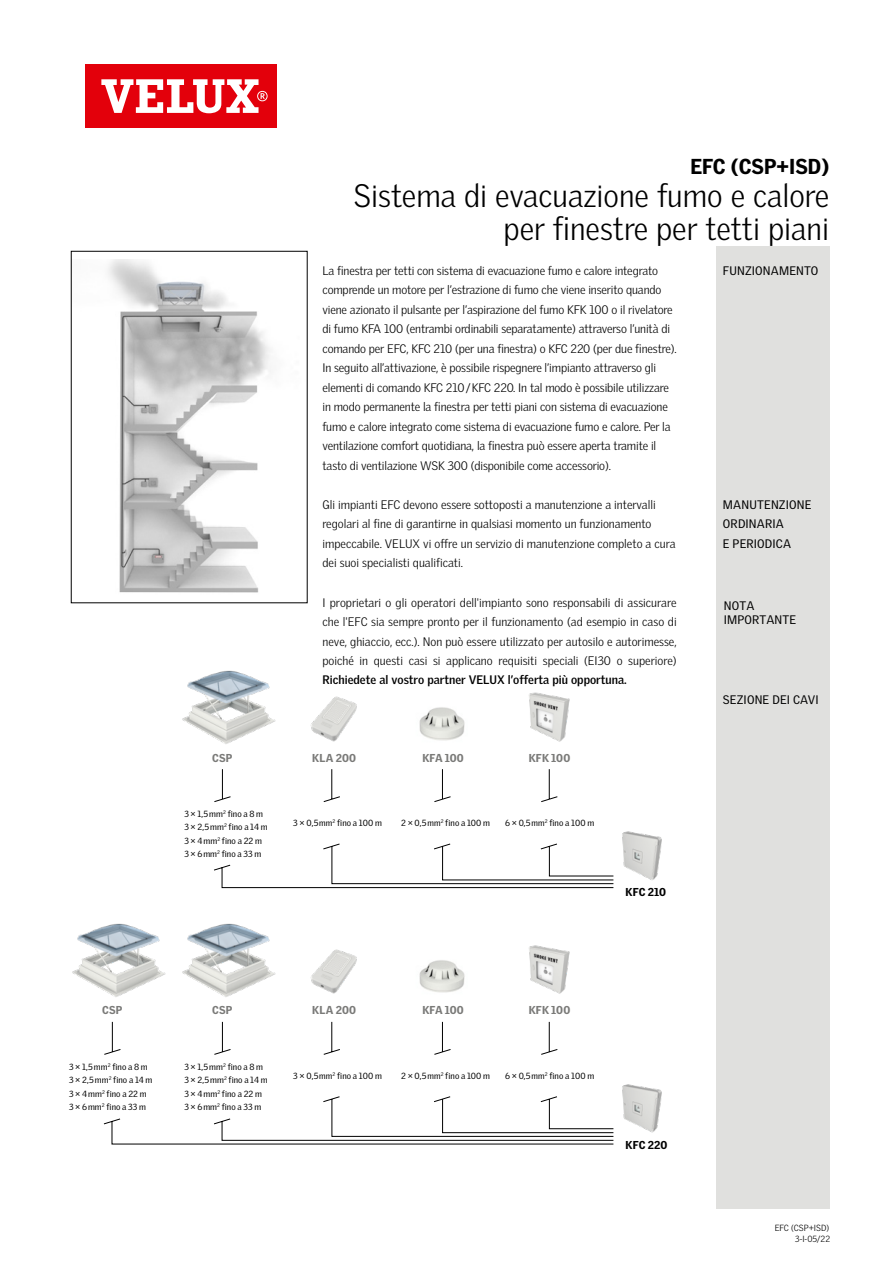
<style>
.page{position:relative;width:893px;height:1263px;background:#fff}
.page>*{position:absolute;margin:0;border:0;box-sizing:border-box;transform-origin:0 0}
.t1{font:300 31.5px/33px "Velux Gothic";color:#000;text-align:right}
.t2{font:900 21px "Velux Gothic";color:#000}
.t3{font:300 12px/19.5px "Velux Gothic";letter-spacing:-.01em;color:#000}
.t4{font:12px/19.5px "Velux Gothic";letter-spacing:.01em;color:#000}
.t5{font:700 12px "Velux Gothic";color:#000}
.t6{font:900 11.1px "Velux Gothic";letter-spacing:.01em;color:#7a7a78}
.t7{font:900 11.1px "Velux Gothic";letter-spacing:.005em;color:#000}
.t8{font:8.7px/13.5px "Velux Gothic";letter-spacing:.015em;color:#000}
.t9{font:300 8.7px/10.6px "Velux Gothic";color:#000;text-align:right}
</style>
<div class="page">
<div style="left:716px;top:247px;width:113px;height:962px;background:#e0e0de"></div>
<div style="left:85px;top:64px;width:191px;height:64px;background:#e3000b"></div>
<svg style="left:101px;top:79px;width:167px;height:34px"></svg>
<img style="left:108px;top:260px;width:163px;height:333px">
<img style="left:529px;top:692px;width:41px;height:50px">
<img style="left:529px;top:945px;width:41px;height:49px">
<img style="left:311px;top:696px;width:46px;height:46px">
<img style="left:311px;top:949px;width:46px;height:45px">
<img style="left:419px;top:707px;width:46px;height:34px">
<img style="left:419px;top:960px;width:46px;height:33px">
<img style="left:622px;top:831px;width:40px;height:49px">
<img style="left:622px;top:1084px;width:40px;height:49px">
<svg style="left:214px;top:843px;width:400px;height:45px"></svg>
<svg style="left:214px;top:769px;width:344px;height:33px"></svg>
<svg style="left:214px;top:1021px;width:344px;height:34px"></svg>
<svg style="left:103px;top:1096px;width:511px;height:49px"></svg>
<svg style="left:104px;top:1021px;width:17px;height:34px"></svg>
<img style="left:182px;top:670px;width:94px;height:74px">
<img style="left:72px;top:923px;width:94px;height:74px">
<img style="left:182px;top:923px;width:94px;height:74px">
<p class="t6" style="left:212px;top:750px;width:22px">CSP</p>
<p class="t8" style="left:184px;top:807px;width:85px">3 × 1,5mm<sup>2</sup> fino a 8 m<br>3 × 2,5mm<sup>2</sup> fino a 14 m<br>3 × 4mm<sup>2</sup> fino a 22 m<br>3 × 6mm<sup>2</sup> fino a 33 m</p>
<h2 class="t2" style="left:690px;top:153px;width:140px">EFC (CSP+ISD)</h2>
<h1 class="t1" style="left:353px;top:178px;width:477px">Sistema di evacuazione fumo e calore per finestre per tetti piani</h1>
<p class="t3" style="left:322px;top:260px;width:356px">La finestra per tetti con sistema di evacuazione fumo e calore integrato comprende un motore per l’estrazione di fumo che viene inserito quando viene azionato il pulsante per l’aspirazione del fumo KFK 100 o il rivelatore di fumo KFA 100 (entrambi ordinabili separatamente) attraverso l’unità di comando per EFC, KFC 210 (per una finestra) o KFC 220 (per due finestre).<br>In seguito all’attivazione, è possibile rispegnere l’impianto attraverso gli elementi di comando KFC 210/KFC 220. In tal modo è possibile utilizzare in modo permanente la finestra per tetti piani con sistema di evacuazione fumo e calore integrato come sistema di evacuazione fumo e calore. Per la ventilazione comfort quotidiana, la finestra può essere aperta tramite il tasto di ventilazione WSK 300 (disponibile come accessorio).</p>
<p class="t3" style="left:322px;top:495px;width:355px">Gli impianti EFC devono essere sottoposti a manutenzione a intervalli regolari al fine di garantirne in qualsiasi momento un funzionamento impeccabile. VELUX vi offre un servizio di manutenzione completo a cura dei suoi specialisti qualificati.</p>
<p class="t3" style="left:322px;top:592px;width:356px;text-align:justify">I proprietari o gli operatori dell'impianto sono responsabili di assicurare che l'EFC sia sempre pronto per il funzionamento (ad esempio in caso di neve, ghiaccio, ecc.). Non può essere utilizzato per autosilo e autorimesse, poiché in questi casi si applicano requisiti speciali (EI30 o superiore)</p>
<p class="t5" style="left:322px;top:672px;width:306px">Richiedete al vostro partner VELUX l’offerta più opportuna.</p>
<p class="t6" style="left:312px;top:750px;width:45px">KLA 200</p>
<p class="t6" style="left:422px;top:750px;width:43px">KFA 100</p>
<p class="t6" style="left:529px;top:750px;width:43px">KFK 100</p>
<p class="t8" style="left:293px;top:816px;width:90px">3 × 0,5mm<sup>2</sup> fino a 100 m</p>
<p class="t8" style="left:401px;top:816px;width:90px">2 × 0,5mm<sup>2</sup> fino a 100 m</p>
<p class="t8" style="left:505px;top:816px;width:90px">6 × 0,5mm<sup>2</sup> fino a 100 m</p>
<p class="t7" style="left:625px;top:885px;width:42px">KFC 210</p>
<p class="t4" style="left:723px;top:260px;width:97px">FUNZIONAMENTO</p>
<p class="t4" style="left:723px;top:494px;width:90px">MANUTENZIONE<br>ORDINARIA<br>E PERIODICA</p>
<p class="t4" style="left:724px;top:598px;width:74px;line-height:14.4px">NOTA<br>IMPORTANTE</p>
<p class="t4" style="left:723px;top:689px;width:97px">SEZIONE DEI CAVI</p>
<p class="t6" style="left:102px;top:1003px;width:22px">CSP</p>
<p class="t6" style="left:212px;top:1003px;width:22px">CSP</p>
<p class="t8" style="left:69px;top:1059px;width:85px">3 × 1,5mm<sup>2</sup> fino a 8 m<br>3 × 2,5mm<sup>2</sup> fino a 14 m<br>3 × 4mm<sup>2</sup> fino a 22 m<br>3 × 6mm<sup>2</sup> fino a 33 m</p>
<p class="t8" style="left:184px;top:1059px;width:85px">3 × 1,5mm<sup>2</sup> fino a 8 m<br>3 × 2,5mm<sup>2</sup> fino a 14 m<br>3 × 4mm<sup>2</sup> fino a 22 m<br>3 × 6mm<sup>2</sup> fino a 33 m</p>
<p class="t6" style="left:312px;top:1003px;width:45px">KLA 200</p>
<p class="t6" style="left:422px;top:1003px;width:43px">KFA 100</p>
<p class="t6" style="left:529px;top:1003px;width:43px">KFK 100</p>
<p class="t8" style="left:293px;top:1069px;width:90px">3 × 0,5mm<sup>2</sup> fino a 100 m</p>
<p class="t8" style="left:401px;top:1069px;width:90px">2 × 0,5mm<sup>2</sup> fino a 100 m</p>
<p class="t8" style="left:505px;top:1069px;width:90px">6 × 0,5mm<sup>2</sup> fino a 100 m</p>
<p class="t7" style="left:625px;top:1138px;width:43px">KFC 220</p>
<p class="t9" style="left:775px;top:1223px;width:57px">EFC (CSP+ISD)<br>3-I-05/22</p>
</div>
